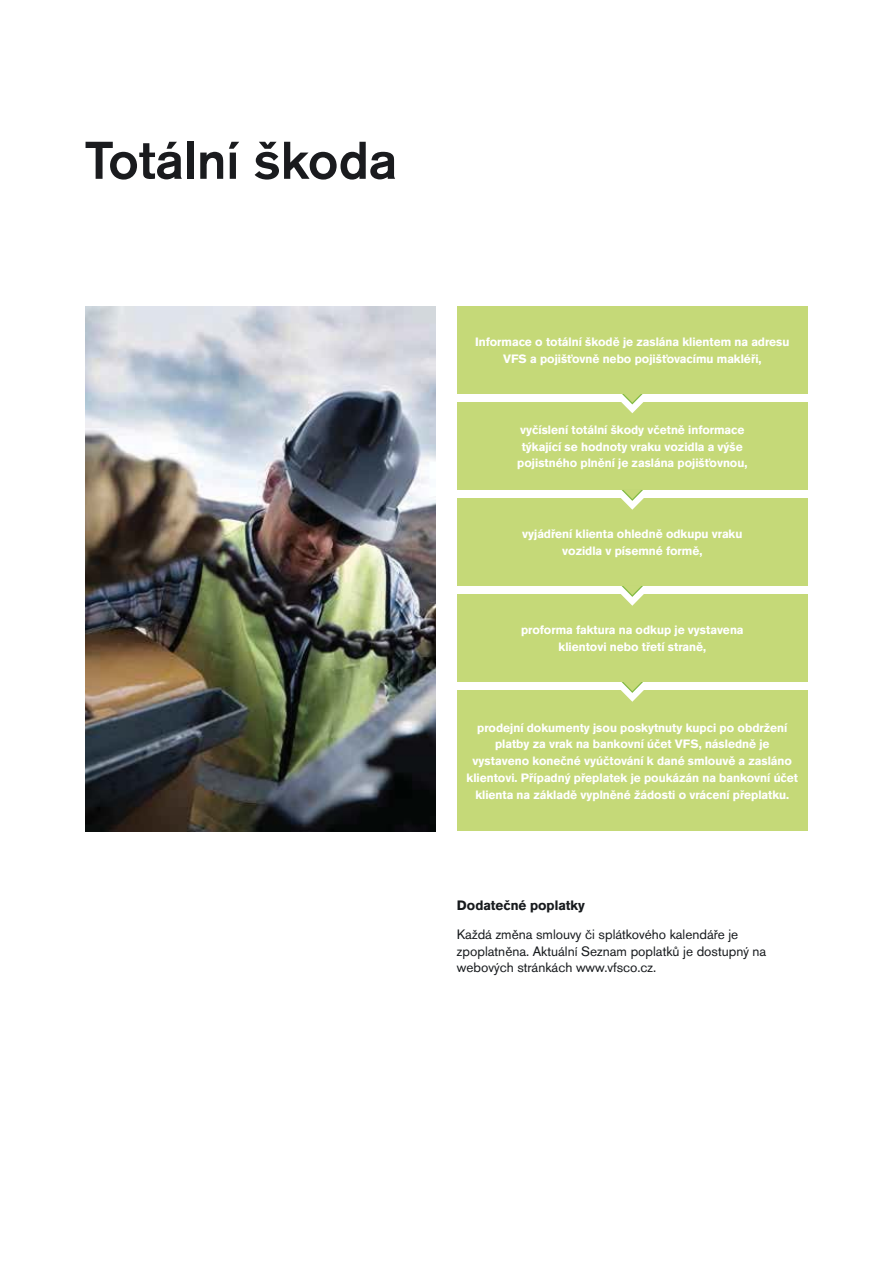
<style>
.page{position:relative;width:893px;height:1263px;background:#fff}
.page>*{position:absolute;margin:0;border:0;box-sizing:border-box;transform-origin:0 0}
.t1{font:500 52.5px "Volvo Sans Pro";color:#1a1b1e}
.t2{font:13.5px/16.5px "Volvo Sans Pro";color:#171a1d}
.t3{font:700 13.5px "Volvo Sans Pro";color:#171a1d}
.t4{font:700 12px/16.8px "Volvo Sans Pro";color:#fff;text-align:center}
</style>
<div class="page">
<div style="left:457px;top:690px;width:351px;height:141px;background:#c5d978"></div>
<img style="left:85px;top:306px;width:351px;height:525px">
<div style="left:457px;top:594px;width:351px;height:88px;background:#c5d978"></div>
<div style="left:457px;top:498px;width:351px;height:88px;background:#c5d978"></div>
<div style="left:457px;top:402px;width:351px;height:88px;background:#c5d978"></div>
<svg style="left:621px;top:394px;width:23px;height:19px"></svg>
<svg style="left:621px;top:490px;width:23px;height:20px"></svg>
<svg style="left:621px;top:586px;width:23px;height:20px"></svg>
<svg style="left:621px;top:682px;width:23px;height:20px"></svg>
<div style="left:457px;top:306px;width:351px;height:88px;background:#c5d978"></div>
<h1 class="t1" style="left:85px;top:130px;width:314px">Totální škoda</h1>
<p class="t4" style="left:475px;top:334px;width:316px">Informace o totální škodě je zaslána klientem na adresu<br>VFS a pojišťovně nebo pojišťovacímu makléři,</p>
<p class="t4" style="left:517px;top:421px;width:232px">vyčíslení totální škody včetně informace týkající se hodnoty vraku vozidla a výše pojistného plnění je zaslána pojišťovnou,</p>
<p class="t4" style="left:522px;top:526px;width:222px">vyjádření klienta ohledně odkupu vraku vozidla v písemné formě,</p>
<p class="t4" style="left:521px;top:622px;width:224px">proforma faktura na odkup je vystavena klientovi nebo třetí straně,</p>
<p class="t4" style="left:466px;top:719px;width:333px">prodejní dokumenty jsou poskytnuty kupci po obdržení platby za vrak na bankovní účet VFS, následně je vystaveno konečné vyúčtování k dané smlouvě a zasláno klientovi. Případný přeplatek je poukázán na bankovní účet klienta na základě vyplněné žádosti o vrácení přeplatku.</p>
<p class="t3" style="left:457px;top:897px;width:129px">Dodatečné poplatky</p>
<p class="t2" style="left:457px;top:926px;width:311px">Každá změna smlouvy či splátkového kalendáře je zpoplatněna. Aktuální Seznam poplatků je dostupný na webových stránkách www.vfsco.cz.</p>
</div>
